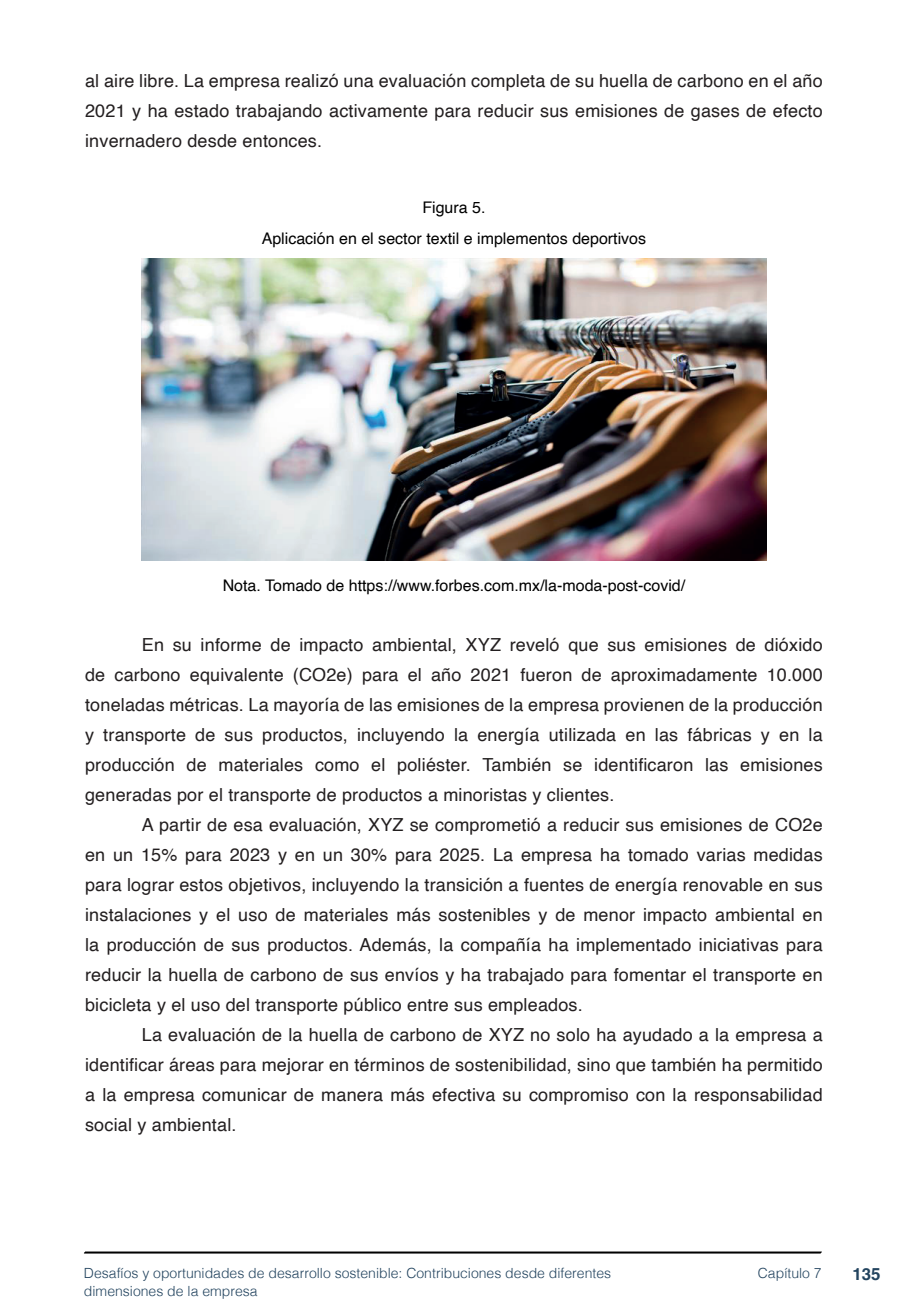
<style>
.page{position:relative;width:908px;height:1304px;background:#fff}
.page>*{position:absolute;margin:0;border:0;box-sizing:border-box;transform-origin:0 0}
.txt{font:18px/30px "Helvetica";letter-spacing:.01em;color:#231f20;text-align:justify}
.t1{font:700 16.8px "Helvetica";color:#23445f}
.imagens_graf_tab{font:16px "Helvetica";color:#000}
.t2{font:300 14px/18px "Helvetica";color:#23445f}
</style>
<div class="page">
<svg style="left:84px;top:1251px;width:737px;height:3px;background:#515151"></svg>
<img style="left:141px;top:258px;width:625px;height:302px">
<p class="txt" style="left:85px;top:66px;width:738px">al aire libre. La empresa realizó una evaluación completa de su huella de carbono en el año 2021 y ha estado trabajando activamente para reducir sus emisiones de gases de efecto invernadero desde entonces.</p>
<p class="imagens_graf_tab" style="left:422px;top:195px;width:65px">Figura 5.</p>
<p class="imagens_graf_tab" style="left:261px;top:226px;width:386px">Aplicación en el sector textil e implementos deportivos</p>
<p class="imagens_graf_tab" style="left:222px;top:573px;width:464px">Nota. Tomado de https://www.forbes.com.mx/la-moda-post-covid/</p>
<p class="txt" style="left:85px;top:630px;width:738px;text-indent:57px">En su informe de impacto ambiental, XYZ reveló que sus emisiones de dióxido de carbono equivalente (CO2e) para el año 2021 fueron de aproximadamente 10.000 toneladas métricas. La mayoría de las emisiones de la empresa provienen de la producción y transporte de sus productos, incluyendo la energía utilizada en las fábricas y en la producción de materiales como el poliéster. También se identificaron las emisiones generadas por el transporte de productos a minoristas y clientes.</p>
<p class="txt" style="left:85px;top:810px;width:738px;text-indent:57px">A partir de esa evaluación, XYZ se comprometió a reducir sus emisiones de CO2e en un 15% para 2023 y en un 30% para 2025. La empresa ha tomado varias medidas para lograr estos objetivos, incluyendo la transición a fuentes de energía renovable en sus instalaciones y el uso de materiales más sostenibles y de menor impacto ambiental en la producción de sus productos. Además, la compañía ha implementado iniciativas para reducir la huella de carbono de sus envíos y ha trabajado para fomentar el transporte en bicicleta y el uso del transporte público entre sus empleados.</p>
<p class="txt" style="left:85px;top:1020px;width:738px;text-indent:57px">La evaluación de la huella de carbono de XYZ no solo ha ayudado a la empresa a identificar áreas para mejorar en términos de sostenibilidad, sino que también ha permitido a la empresa comunicar de manera más efectiva su compromiso con la responsabilidad social y ambiental.</p>
<p class="t2" style="left:84px;top:1263px;width:528px">Desafíos y oportunidades de desarrollo sostenible: Contribuciones desde diferentes dimensiones de la empresa</p>
<p class="t2" style="left:757px;top:1263px;width:65px">Capítulo 7</p>
<p class="t1" style="left:851px;top:1264px;width:30px">135</p>
</div>
